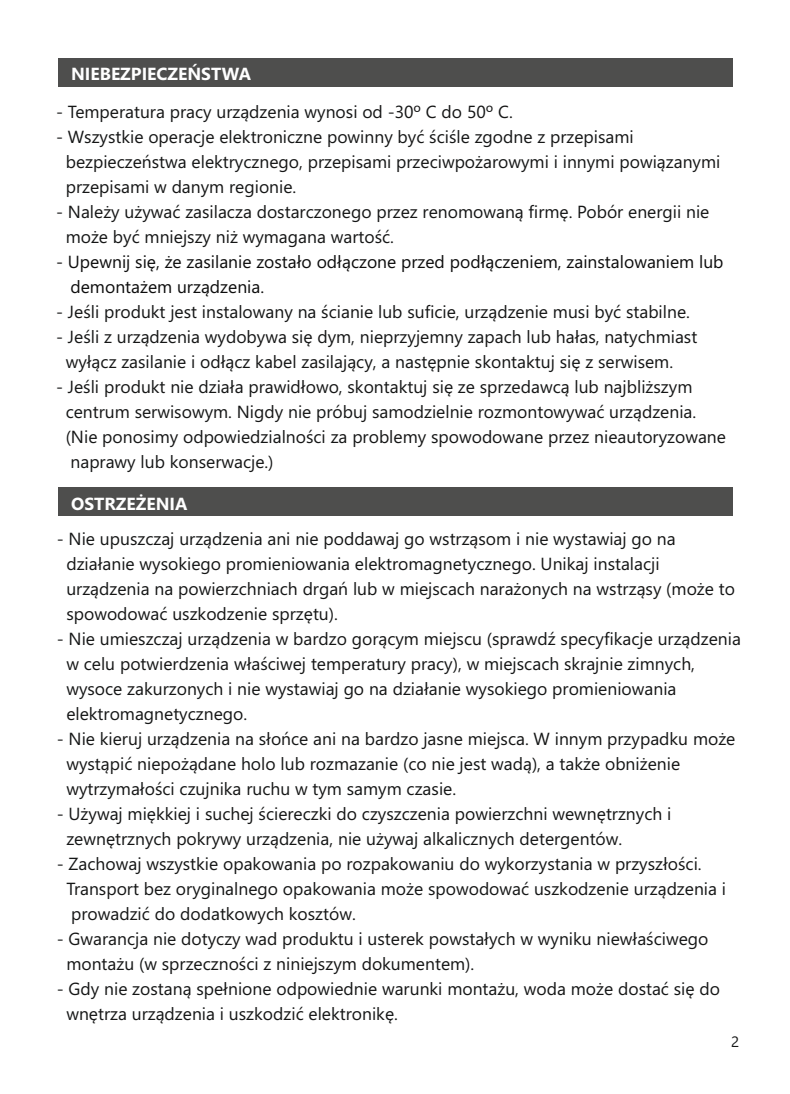
<style>
.page{position:relative;width:790px;height:1094px;background:#fff}
.page>*{position:absolute;margin:0;border:0;box-sizing:border-box;transform-origin:0 0}
.t1{font:17.5px/25px "Segoe UI";color:#151616}
.t2{font:17.5px/25px "Segoe UI";color:#0d0d0d}
.t3{font:700 17.5px "Segoe UI";color:#fff}
.t4{font:15px "Segoe UI";color:#151616}
</style>
<div class="page">
<div style="left:58px;top:58px;width:673px;height:28px;background:#4e4e4d"></div>
<div style="left:58px;top:488px;width:673px;height:28px;background:#4e4e4d"></div>
<p class="t3" style="left:71px;top:67px;width:181px">NIEBEZPIECZEŃSTWA</p>
<p class="t1" style="left:56px;top:101px;width:458px">- Temperatura pracy urządzenia wynosi od -30º C do 50º C.</p>
<p class="t1" style="left:66px;top:126px;width:655px;text-indent:-10px">- Wszystkie operacje elektroniczne powinny być ściśle zgodne z przepisami bezpieczeństwa elektrycznego, przepisami przeciwpożarowymi i innymi powiązanymi przepisami w danym regionie.</p>
<p class="t1" style="left:66px;top:201px;width:644px;text-indent:-10px">- Należy używać zasilacza dostarczonego przez renomowaną firmę. Pobór energii nie może być mniejszy niż wymagana wartość.</p>
<p class="t2" style="left:70px;top:251px;width:654px;text-indent:-14px">- Upewnij się, że zasilanie zostało odłączone przed podłączeniem, zainstalowaniem lub demontażem urządzenia.</p>
<p class="t1" style="left:56px;top:301px;width:635px">- Jeśli produkt jest instalowany na ścianie lub suficie, urządzenie musi być stabilne.</p>
<p class="t1" style="left:66px;top:326px;width:632px;text-indent:-10px">- Jeśli z urządzenia wydobywa się dym, nieprzyjemny zapach lub hałas, natychmiast wyłącz zasilanie i odłącz kabel zasilający, a następnie skontaktuj się z serwisem.</p>
<p class="t1" style="left:66px;top:376px;width:661px;text-indent:-10px">- Jeśli produkt nie działa prawidłowo, skontaktuj się ze sprzedawcą lub najbliższym centrum serwisowym. Nigdy nie próbuj samodzielnie rozmontowywać urządzenia. (Nie ponosimy odpowiedzialności za problemy spowodowane przez nieautoryzowane naprawy lub konserwacje.)</p>
<p class="t3" style="left:71px;top:497px;width:118px">OSTRZEŻENIA</p>
<p class="t1" style="left:66px;top:528px;width:669px;text-indent:-10px">- Nie upuszczaj urządzenia ani nie poddawaj go wstrząsom i nie wystawiaj go na działanie wysokiego promieniowania elektromagnetycznego. Unikaj instalacji urządzenia na powierzchniach drgań lub w miejscach narażonych na wstrząsy (może to spowodować uszkodzenie sprzętu).</p>
<p class="t1" style="left:66px;top:628px;width:675px;text-indent:-10px">- Nie umieszczaj urządzenia w bardzo gorącym miejscu (sprawdź specyfikacje urządzenia w celu potwierdzenia właściwej temperatury pracy), w miejscach skrajnie zimnych, wysoce zakurzonych i nie wystawiaj go na działanie wysokiego promieniowania elektromagnetycznego.</p>
<p class="t1" style="left:66px;top:728px;width:670px;text-indent:-10px">- Nie kieruj urządzenia na słońce ani na bardzo jasne miejsca. W innym przypadku może wystąpić niepożądane holo lub rozmazanie (co nie jest wadą), a także obniżenie wytrzymałości czujnika ruchu w tym samym czasie.</p>
<p class="t1" style="left:66px;top:803px;width:606px;text-indent:-10px">- Używaj miękkiej i suchej ściereczki do czyszczenia powierzchni wewnętrznych i zewnętrznych pokrywy urządzenia, nie używaj alkalicznych detergentów.</p>
<p class="t1" style="left:66px;top:853px;width:661px;text-indent:-10px">- Zachowaj wszystkie opakowania po rozpakowaniu do wykorzystania w przyszłości.<br>Transport bez oryginalnego opakowania może spowodować uszkodzenie urządzenia i prowadzić do dodatkowych kosztów.</p>
<p class="t1" style="left:66px;top:928px;width:643px;text-indent:-10px">- Gwarancja nie dotyczy wad produktu i usterek powstałych w wyniku niewłaściwego montażu (w sprzeczności z niniejszym dokumentem).</p>
<p class="t1" style="left:66px;top:978px;width:654px;text-indent:-10px">- Gdy nie zostaną spełnione odpowiednie warunki montażu, woda może dostać się do wnętrza urządzenia i uszkodzić elektronikę.</p>
<p class="t4" style="left:730px;top:1036px;width:10px">2</p>
</div>
